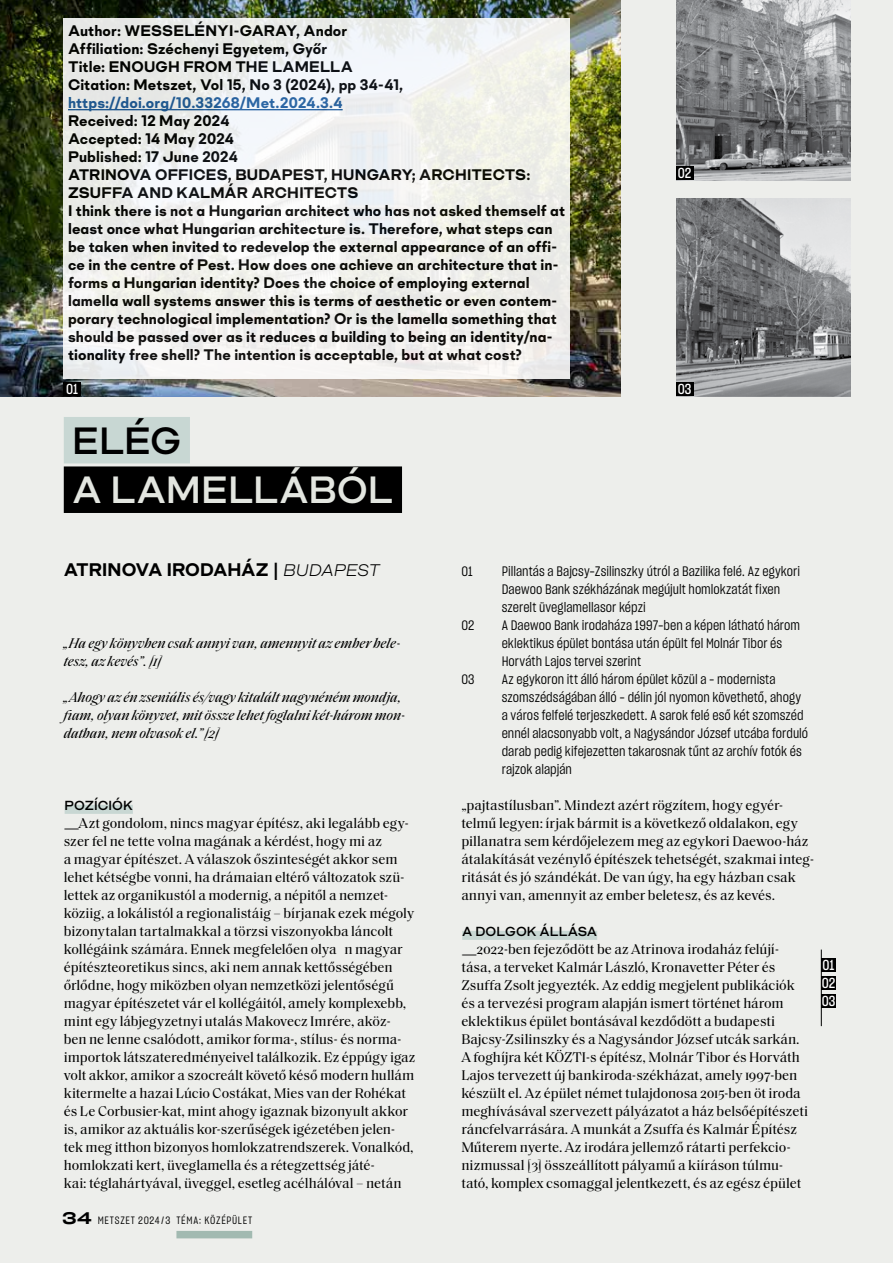
<style>
.page{position:relative;width:893px;height:1263px;background:#edeeeb}
.page>*{position:absolute;margin:0;border:0;box-sizing:border-box;transform-origin:0 0}
.t1{font:700 39px "Mid Century Sans Sm";color:#e3e6e0}
.t2{font:700 39px "Mid Century Sans Sm";color:#000}
.t3{font:700 18.75px "Mid Century Sans";letter-spacing:-.01em;color:#000}
.t4{font:700 15.75px/18px "Mid Century Sans";letter-spacing:.005em;color:#000}
.t5{font:700 15.75px "Mid Century Sans";letter-spacing:.01em;color:#215e9e}
.t6{font:14.25px/18px "Saol Text";letter-spacing:-.005em;color:#000}
.t7{font:italic 14.25px/18px "Saol Text";color:#000}
.t8{font:14.25px/18px "Sharp Grotesk Medium 15";letter-spacing:-.005em;color:#fff;text-align:justify}
.t9{font:13.5px/18px "Sharp Grotesk Book 15";color:#000}
.t10{font:700 13.5px "Mid Century Sans Sm";color:#000}
.t11{font:10.5px "Sharp Grotesk Book 15";letter-spacing:.065em;color:#000}
.s1{font-size:17.25px}
.s2{font-weight:300;font-style:italic;font-size:17.25px}
.s3{font-family:"Mid Century Sans"}
.s4{font-family:"Sharp Grotesk Medium 25";font-size:16.5px}
</style>
<div class="page">
<div style="left:65px;top:805px;width:68px;height:9px;background:#c8d7d3"></div>
<div style="left:462px;top:931px;width:135px;height:9px;background:#c8d7d3"></div>
<div style="left:64px;top:417px;width:126px;height:46px;background:#c8d7d3"></div>
<div style="left:64px;top:466px;width:338px;height:47px;background:#000"></div>
<img style="left:676px;top:0;width:174px;height:180px">
<img style="left:676px;top:198px;width:174px;height:198px">
<img style="left:0;top:0;width:621px;height:396px">
<div style="left:64px;top:382px;width:17px;height:14px;background:#000"></div>
<div style="left:676px;top:166px;width:17px;height:14px;background:#000"></div>
<div style="left:676px;top:382px;width:17px;height:14px;background:#000"></div>
<hr style="left:821px;top:949px;width:1px;height:77px;background:#000">
<div style="left:821px;top:958px;width:15px;height:14px;background:#000"></div>
<div style="left:821px;top:976px;width:15px;height:14px;background:#000"></div>
<div style="left:821px;top:994px;width:15px;height:14px;background:#000"></div>
<svg style="left:64px;top:18px;width:506px;height:360px"></svg>
<hr style="left:68px;top:109px;width:275px;height:1px;background:#215e9e">
<div style="left:176px;top:1231px;width:76px;height:7px;background:#a2bab1"></div>
<p class="t4" style="left:68px;top:22px;width:337px">Author: WESSELÉNYI-GARAY, Andor Affiliation: Széchenyi Egyetem, Győr<br>Title: ENOUGH FROM THE LAMELLA Citation: Metszet, Vol 15, No 3 (2024), pp 34-41,</p>
<p class="t5" style="left:68px;top:93px;width:276px">https://doi.org/10.33268/Met.2024.3.4</p>
<p class="t4" style="left:68px;top:112px;width:498px">Received: 12 May 2024<br>Accepted: 14 May 2024<br>Published: 17 June 2024<br>ATRINOVA OFFICES, BUDAPEST, HUNGARY; ARCHITECTS:<br>ZSUFFA AND KALMÁR ARCHITECTS<br>I think there is not a Hungarian architect who has not asked themself at least once what Hungarian architecture is. Therefore, what steps can be taken when invited to redevelop the external appearance of an offi&shy;ce in the centre of Pest. How does one achieve an architecture that in&shy;forms a Hungarian identity? Does the choice of employing external lamella wall systems answer this is terms of aesthetic or even contem&shy;porary technological implementation? Or is the lamella something that should be passed over as it reduces a building to being an identity/na&shy;tionality free shell? The intention is acceptable, but at what cost?</p>
<p class="t8" style="left:66px;top:380px;width:13px">01</p>
<h1 class="t2" style="left:72px;top:417px;width:111px">ELÉG</h1>
<h1 class="t1" style="left:72px;top:466px;width:323px">A LAMELLÁBÓL</h1>
<p class="t8" style="left:678px;top:164px;width:15px">02</p>
<p class="t8" style="left:678px;top:380px;width:15px">03</p>
<h2 class="t3" style="left:64px;top:558px;width:318px">ATRINOVA IRODAHÁZ <span class="s1">|</span> <span class="s2">BUDAPEST</span></h2>
<p class="t7" style="left:64px;top:633px;width:338px">„Ha egy könyvben csak annyi van, amennyit az ember bele&shy;tesz, az kevés”. [1]</p>
<p class="t7" style="left:64px;top:687px;width:343px">„Ahogy az én zseniális és/vagy kitalált nagynéném mondja, fiam, olyan könyvet, mit össze lehet foglalni két-három mon&shy;datban, nem olvasok el.” [2]</p>
<p class="t10" style="left:65px;top:797px;width:70px">POZÍCIÓK</p>
<p class="t6" style="left:64px;top:813px;width:353px"><span class="s3">—</span>Azt gondolom, nincs magyar építész, aki legalább egy&shy;szer fel ne tette volna magának a kérdést, hogy mi az<br>a magyar építészet. A válaszok őszinteségét akkor sem lehet kétségbe vonni, ha drámaian eltérő változatok szü&shy;lettek az organikustól a modernig, a népitől a nemzet&shy;köziig, a lokálistól a regionalistáig – bírjanak ezek mégoly bizonytalan tartalmakkal a törzsi viszonyokba láncolt kollégáink számára. Ennek megfelelően olya n magyar építészteoretikus sincs, aki nem annak kettősségében őrlődne, hogy miközben olyan nemzetközi jelentőségű magyar építészetet vár el kollégáitól, amely komplexebb, mint egy lábjegyzetnyi utalás Makovecz Imrére, aköz&shy;ben ne lenne csalódott, amikor forma-, stílus- és norma&shy;importok látszateredményeivel találkozik. Ez éppúgy igaz volt akkor, amikor a szocreált követő késő modern hullám kitermelte a hazai Lúcio Costákat, Mies van der Rohékat és Le Corbusier-kat, mint ahogy igaznak bizonyult akkor is, amikor az aktuális kor-szerűségek igézetében jelen&shy;tek meg itthon bizonyos homlokzatrendszerek. Vonalkód, homlokzati kert, üveglamella és a rétegzettség játé-<br>kai: téglahártyával, üveggel, esetleg acélhálóval – netán</p>
<p class="t11" style="left:62px;top:1213px;width:191px"><span class="s4">34</span> METSZET 2024/3 TÉMA: KÖZÉPÜLET</p>
<p class="t9" style="left:461px;top:562px;width:13px">01</p>
<p class="t9" style="left:502px;top:562px;width:300px">Pillantás a Bajcsy-Zsilinszky útról a Bazilika felé. Az egykori<br>Daewoo Bank székházának megújult homlokzatát fixen szerelt üveglamellasor képzi</p>
<p class="t9" style="left:461px;top:616px;width:15px">02</p>
<p class="t9" style="left:502px;top:616px;width:300px">A Daewoo Bank irodaháza 1997-ben a képen látható három eklektikus épület bontása után épült fel Molnár Tibor és<br>Horváth Lajos tervei szerint</p>
<p class="t9" style="left:461px;top:670px;width:15px">03</p>
<p class="t9" style="left:502px;top:670px;width:308px">Az egykoron itt álló három épület közül a – modernista szomszédságában álló - délin jól nyomon követhető, ahogy a város felfelé terjeszkedett. A sarok felé eső két szomszéd ennél alacsonyabb volt, a Nagysándor József utcába forduló darab pedig kifejezetten takarosnak tűnt az archív fotók és rajzok alapján</p>
<p class="t6" style="left:461px;top:795px;width:354px">„pajtastílusban”. Mindezt azért rögzítem, hogy egyér&shy;telmű legyen: írjak bármit is a következő oldalakon, egy pillanatra sem kérdőjelezem meg az egykori Daewoo-ház átalakítását vezénylő építészek tehetségét, szakmai integ&shy;ritását és jó szándékát. De van úgy, ha egy házban csak annyi van, amennyit az ember beletesz, és az kevés.</p>
<p class="t10" style="left:462px;top:923px;width:136px">A DOLGOK ÁLLÁSA</p>
<p class="t6" style="left:461px;top:939px;width:348px"><span class="s3">—</span>2022-ben fejeződött be az Atrinova irodaház felújí&shy;tása, a terveket Kalmár László, Kronavetter Péter és Zsuffa Zsolt jegyezték. Az eddig megjelent publikációk és a tervezési program alapján ismert történet három eklektikus épület bontásával kezdődött a budapesti Bajcsy-Zsilinszky és a Nagysándor József utcák sarkán.<br>A foghíjra két KÖZTI-s építész, Molnár Tibor és Horváth Lajos tervezett új bankiroda-székházat, amely 1997-ben készült el. Az épület német tulajdonosa 2015-ben öt iroda meghívásával szervezett pályázatot a ház belsőépítészeti ráncfelvarrására. A munkát a Zsuffa és Kalmár Építész Műterem nyerte. Az irodára jellemző rátarti perfekcio&shy;nizmussal [3] összeállított pályamű a kiíráson túlmu&shy;tató, komplex csomaggal jelentkezett, és az egész épület</p>
<p class="t8" style="left:822px;top:956px;width:15px">01<br>02<br>03</p>
</div>
